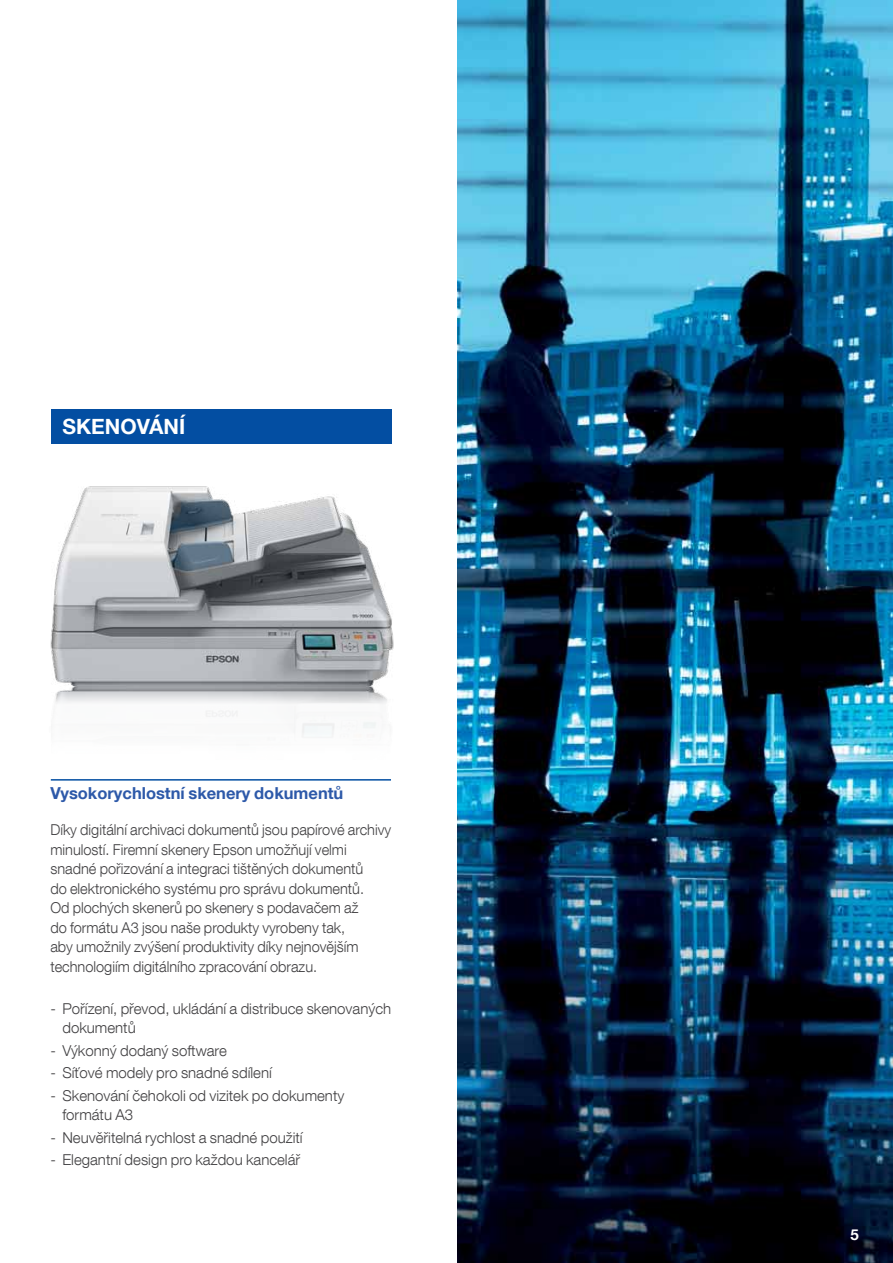
<style>
.page{position:relative;width:893px;height:1263px;background:#fff}
.page>*{position:absolute;margin:0;border:0;box-sizing:border-box;transform-origin:0 0}
.t1{font:700 21px "Helvetica Neue LT Com";color:#fff}
.t2{font:700 16.5px "Helvetica Neue LT Com";color:#2d59a9}
.t3{font:300 15px/19.5px "Helvetica Neue LT Com";color:#414042}
.t4{font:700 15px "Helvetica Neue LT Com";color:#fff}
</style>
<div class="page">
<div style="left:51px;top:409px;width:340px;height:34px;background:#034ea2"></div>
<img style="left:457px;top:0;width:436px;height:1263px">
<img style="left:50px;top:486px;width:344px;height:295px">
<h1 class="t1" style="left:63px;top:414px;width:124px">SKENOVÁNÍ</h1>
<p class="t2" style="left:50px;top:783px;width:295px">Vysokorychlostní skenery dokumentů</p>
<p class="t3" style="left:50px;top:820px;width:342px">Díky digitální archivaci dokumentů jsou papírové archivy minulostí. Firemní skenery Epson umožňují velmi snadné pořizování a integraci tištěných dokumentů<br>do elektronického systému pro správu dokumentů.<br>Od plochých skenerů po skenery s podavačem až<br>do formátu A3 jsou naše produkty vyrobeny tak,<br>aby umožnily zvýšení produktivity díky nejnovějším technologiím digitálního zpracování obrazu.</p>
<p class="t3" style="left:62px;top:998px;width:330px;text-indent:-12px">- Pořízení, převod, ukládání a distribuce skenovaných dokumentů</p>
<p class="t3" style="left:50px;top:1040px;width:178px">- Výkonný dodaný software</p>
<p class="t3" style="left:50px;top:1063px;width:223px">- Síťové modely pro snadné sdílení</p>
<p class="t3" style="left:62px;top:1085px;width:283px;text-indent:-12px">- Skenování čehokoli od vizitek po dokumenty formátu A3</p>
<p class="t3" style="left:50px;top:1127px;width:254px">- Neuvěřitelná rychlost a snadné použití</p>
<p class="t3" style="left:50px;top:1150px;width:251px">- Elegantní design pro každou kancelář</p>
<p class="t4" style="left:850px;top:1225px;width:10px">5</p>
</div>
